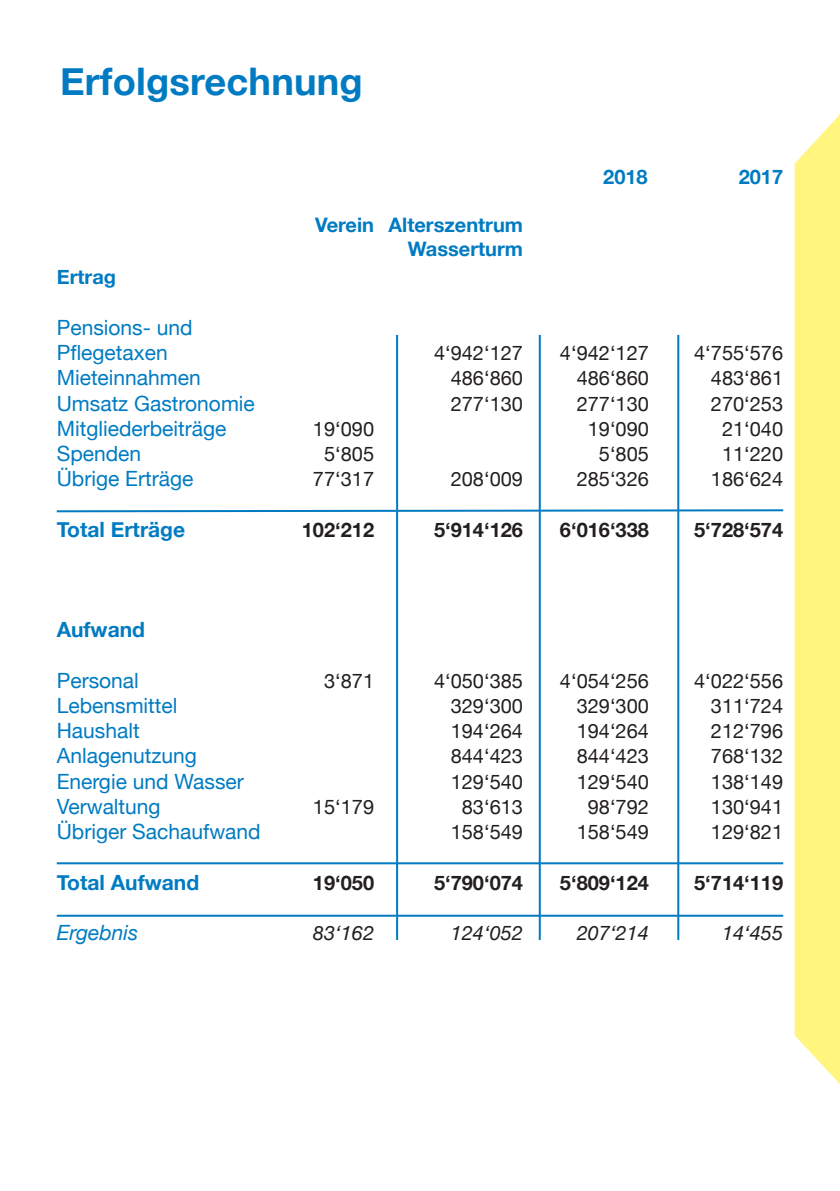
<style>
.page{position:relative;width:840px;height:1191px;background:#fff}
.page>*{position:absolute;margin:0;border:0;box-sizing:border-box;transform-origin:0 0}
.t1{font:700 38px "Helvetica Neue";letter-spacing:.005em;color:#007bc2}
.t2{font:21px/25.2px "Helvetica Neue";color:#007bc2}
.t3{font:700 21px "Helvetica Neue";color:#007bc2}
.t4{font:italic 21px "Helvetica Neue";color:#007bc2}
.t5{font:20px/25.2px "Helvetica Neue";color:#231f20;text-align:right}
.t6{font:700 20px "Helvetica Neue";color:#231f20}
.t7{font:700 20px/24px "Helvetica Neue";color:#007bc2;text-align:right}
.t8{font:italic 20px "Helvetica Neue";color:#231f20}
</style>
<div class="page">
<hr style="left:57px;top:914px;width:725px;height:2px;background:#007bc2">
<svg style="left:56px;top:508px;width:728px;height:5px"></svg>
<hr style="left:57px;top:862px;width:725px;height:2px;background:#007bc2">
<hr style="left:538px;top:335px;width:2px;height:605px;background:#007bc2">
<hr style="left:396px;top:335px;width:2px;height:605px;background:#007bc2">
<hr style="left:677px;top:335px;width:2px;height:605px;background:#007bc2">
<svg style="left:794px;top:115px;width:45px;height:968px;background:#fff68d"></svg>
<h1 class="t1" style="left:60px;top:51px;width:304px">Erfolgsrechnung</h1>
<p class="t7" style="left:57px;top:266px;width:61px">Ertrag</p>
<p class="t2" style="left:57px;top:316px;width:199px">Pensions- und<br>Pflegetaxen<br>Mieteinnahmen<br>Umsatz Gastronomie<br>Mitgliederbeiträge<br>Spenden<br>Übrige Erträge</p>
<p class="t3" style="left:57px;top:512px;width:130px">Total Erträge</p>
<p class="t3" style="left:57px;top:613px;width:90px">Aufwand</p>
<p class="t2" style="left:57px;top:669px;width:205px">Personal<br>Lebensmittel<br>Haushalt<br>Anlagenutzung<br>Energie und Wasser<br>Verwaltung<br>Übriger Sachaufwand</p>
<p class="t3" style="left:57px;top:865px;width:144px">Total Aufwand</p>
<p class="t4" style="left:57px;top:917px;width:83px">Ergebnis</p>
<p class="t7" style="left:315px;top:213px;width:209px">Verein Alterszentrum<br>Wasserturm</p>
<p class="t5" style="left:313px;top:417px;width:63px;text-align:center">19‘090<br>5‘805<br>77‘317</p>
<p class="t6" style="left:301px;top:514px;width:74px">102‘212</p>
<p class="t5" style="left:324px;top:669px;width:52px">3‘871</p>
<p class="t5" style="left:313px;top:795px;width:63px">15‘179</p>
<p class="t6" style="left:313px;top:866px;width:63px">19‘050</p>
<p class="t8" style="left:313px;top:918px;width:63px">83‘162</p>
<p class="t5" style="left:450px;top:341px;width:74px;text-align:justify;text-indent:-17px">4‘942‘127<br>486‘860<br>277‘130</p>
<p class="t5" style="left:450px;top:467px;width:74px">208‘009</p>
<p class="t6" style="left:434px;top:514px;width:90px">5‘914‘126</p>
<p class="t5" style="left:434px;top:669px;width:90px">4‘050‘385<br>329‘300<br>194‘264<br>844‘423<br>129‘540<br>83‘613<br>158‘549</p>
<p class="t6" style="left:434px;top:866px;width:90px">5‘790‘074</p>
<p class="t8" style="left:450px;top:918px;width:74px">124‘052</p>
<p class="t7" style="left:603px;top:165px;width:46px">2018</p>
<p class="t5" style="left:559px;top:341px;width:90px">4‘942‘127<br>486‘860<br>277‘130<br>19‘090<br>5‘805<br>285‘326</p>
<p class="t6" style="left:559px;top:514px;width:90px">6‘016‘338</p>
<p class="t5" style="left:559px;top:669px;width:90px">4‘054‘256<br>329‘300<br>194‘264<br>844‘423<br>129‘540<br>98‘792<br>158‘549</p>
<p class="t6" style="left:559px;top:866px;width:90px">5‘809‘124</p>
<p class="t8" style="left:576px;top:918px;width:74px">207‘214</p>
<p class="t7" style="left:738px;top:165px;width:46px">2017</p>
<p class="t5" style="left:693px;top:341px;width:90px">4‘755‘576<br>483‘861<br>270‘253<br>21‘040<br>11‘220<br>186‘624</p>
<p class="t6" style="left:693px;top:514px;width:90px">5‘728‘574</p>
<p class="t5" style="left:710px;top:669px;width:74px;text-align:justify;text-indent:-17px">4‘022‘556<br>311‘724<br>212‘796<br>768‘132<br>138‘149<br>130‘941<br>129‘821</p>
<p class="t6" style="left:693px;top:866px;width:90px">5‘714‘119</p>
<p class="t8" style="left:721px;top:918px;width:63px">14‘455</p>
</div>
